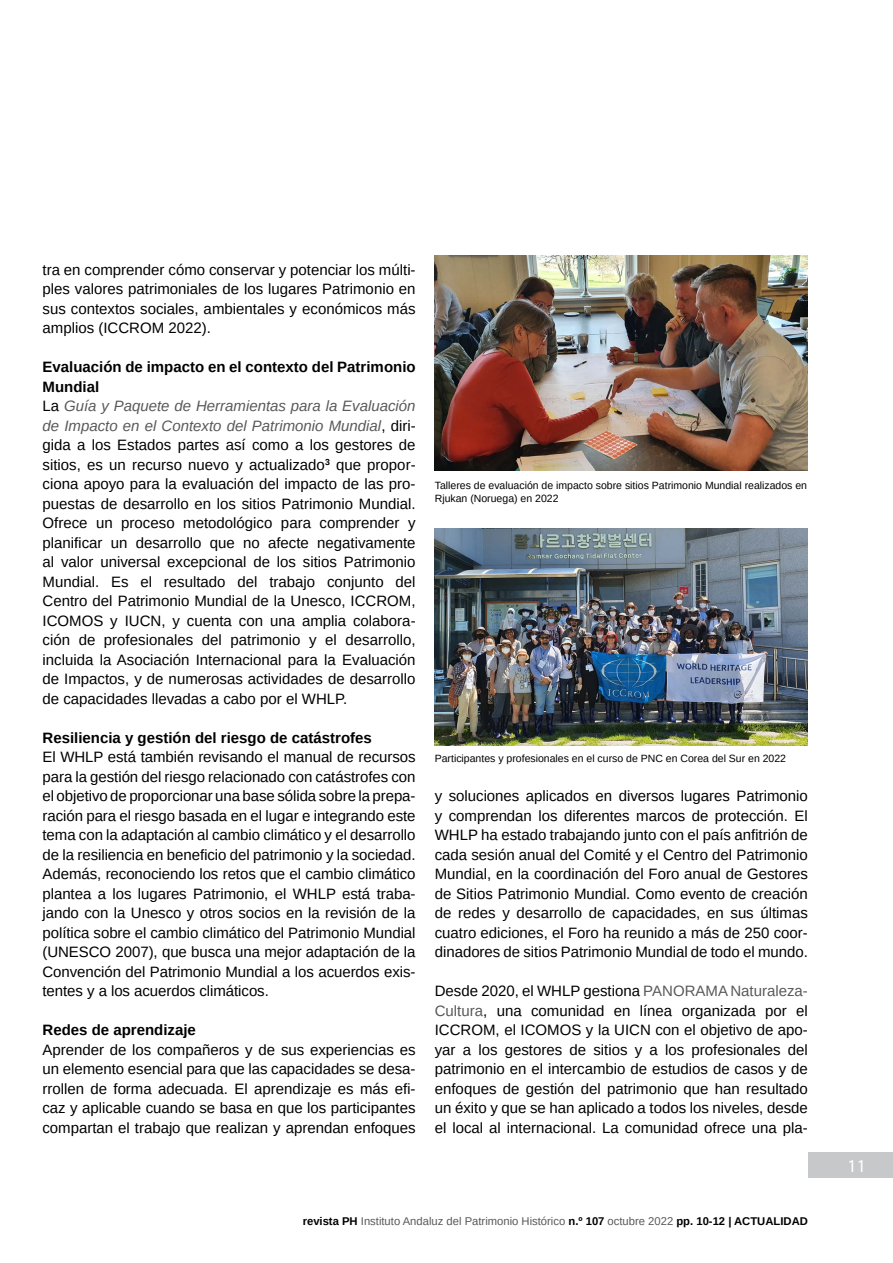
<style>
.page{position:relative;width:893px;height:1263px;background:#fff}
.page>*{position:absolute;margin:0;border:0;box-sizing:border-box;transform-origin:0 0}
.t1{font:18px "Myriad Pro";color:#fff}
.t2{font:15px/19.5px "Arimo";color:#000;text-align:justify}
.t3{font:700 15px "Arimo";color:#000}
.t4{font:11.25px "Arimo";color:#58595b}
.t5{font:10.5px/12.6px "Arimo";color:#000}
.s1{font-weight:700}
.s2{font-style:italic;color:#58595b}
.s3{color:#58595b}
.s4{font-weight:700;color:#000}
</style>
<div class="page">
<div style="left:808px;top:1152px;width:85px;height:26px;background:#c7c8ca"></div>
<img style="left:435px;top:528px;width:373px;height:217px">
<img style="left:435px;top:256px;width:373px;height:214px">
<p class="t2" style="left:43px;top:260px;width:375px">tra en comprender cómo conservar y potenciar los múlti&shy;ples valores patrimoniales de los lugares Patrimonio en sus contextos sociales, ambientales y económicos más amplios (ICCROM 2022).</p>
<p class="t2" style="left:43px;top:357px;width:375px;text-align:left"><span class="s1">Evaluación de impacto en el contexto del Patrimonio Mundial<br></span>La <span class="s2">Guía y Paquete de Herramientas para la Evaluación de Impacto en el Contexto del Patrimonio Mundial</span>, diri&shy;gida a los Estados partes así como a los gestores de sitios, es un recurso nuevo y actualizado<sup>3</sup> que propor&shy;ciona apoyo para la evaluación del impacto de las pro&shy;puestas de desarrollo en los sitios Patrimonio Mundial.<br>Ofrece un proceso metodológico para comprender y planificar un desarrollo que no afecte negativamente al valor universal excepcional de los sitios Patrimonio Mundial. Es el resultado del trabajo conjunto del Centro del Patrimonio Mundial de la Unesco, ICCROM, ICOMOS y IUCN, y cuenta con una amplia colabora&shy;ción de profesionales del patrimonio y el desarrollo, incluida la Asociación Internacional para la Evaluación de Impactos, y de numerosas actividades de desarrollo de capacidades llevadas a cabo por el WHLP.</p>
<p class="t3" style="left:43px;top:727px;width:331px">Resiliencia y gestión del riesgo de catástrofes</p>
<p class="t2" style="left:43px;top:747px;width:375px">El WHLP está también revisando el manual de recursos para la gestión del riesgo relacionado con catástrofes con el objetivo de proporcionar una base sólida sobre la prepa&shy;ración para el riesgo basada en el lugar e integrando este tema con la adaptación al cambio climático y el desarrollo de la resiliencia en beneficio del patrimonio y la sociedad.<br>Además, reconociendo los retos que el cambio climático plantea a los lugares Patrimonio, el WHLP está traba&shy;jando con la Unesco y otros socios en la revisión de la política sobre el cambio climático del Patrimonio Mundial (UNESCO 2007), que busca una mejor adaptación de la Convención del Patrimonio Mundial a los acuerdos exis&shy;tentes y a los acuerdos climáticos.</p>
<p class="t3" style="left:43px;top:1020px;width:155px">Redes de aprendizaje</p>
<p class="t2" style="left:43px;top:1040px;width:375px">Aprender de los compañeros y de sus experiencias es un elemento esencial para que las capacidades se desa&shy;rrollen de forma adecuada. El aprendizaje es más efi&shy;caz y aplicable cuando se basa en que los participantes compartan el trabajo que realizan y aprendan enfoques</p>
<p class="t5" style="left:435px;top:479px;width:374px">Talleres de evaluación de impacto sobre sitios Patrimonio Mundial realizados en<br>Rjukan (Noruega) en 2022</p>
<p class="t5" style="left:435px;top:752px;width:353px">Participantes y profesionales en el curso de PNC en Corea del Sur en 2022</p>
<p class="t2" style="left:435px;top:786px;width:375px">y soluciones aplicados en diversos lugares Patrimonio y comprendan los diferentes marcos de protección. El WHLP ha estado trabajando junto con el país anfitrión de cada sesión anual del Comité y el Centro del Patrimonio Mundial, en la coordinación del Foro anual de Gestores de Sitios Patrimonio Mundial. Como evento de creación de redes y desarrollo de capacidades, en sus últimas cuatro ediciones, el Foro ha reunido a más de 250 coor&shy;dinadores de sitios Patrimonio Mundial de todo el mundo.</p>
<p class="t2" style="left:435px;top:981px;width:375px">Desde 2020, el WHLP gestiona <span class="s3">PANORAMA Naturaleza-Cultura</span>, una comunidad en línea organizada por el ICCROM, el ICOMOS y la UICN con el objetivo de apo&shy;yar a los gestores de sitios y a los profesionales del patrimonio en el intercambio de estudios de casos y de enfoques de gestión del patrimonio que han resultado un éxito y que se han aplicado a todos los niveles, desde el local al internacional. La comunidad ofrece una pla-</p>
<p class="t4" style="left:303px;top:1213px;width:507px"><span class="s4">revista PH</span> Instituto Andaluz del Patrimonio Histórico <span class="s4">n.º 107</span> octubre 2022 <span class="s4">pp. 10-12 | ACTUALIDAD</span></p>
<p class="t1" style="left:848px;top:1155px;width:20px">11</p>
</div>
